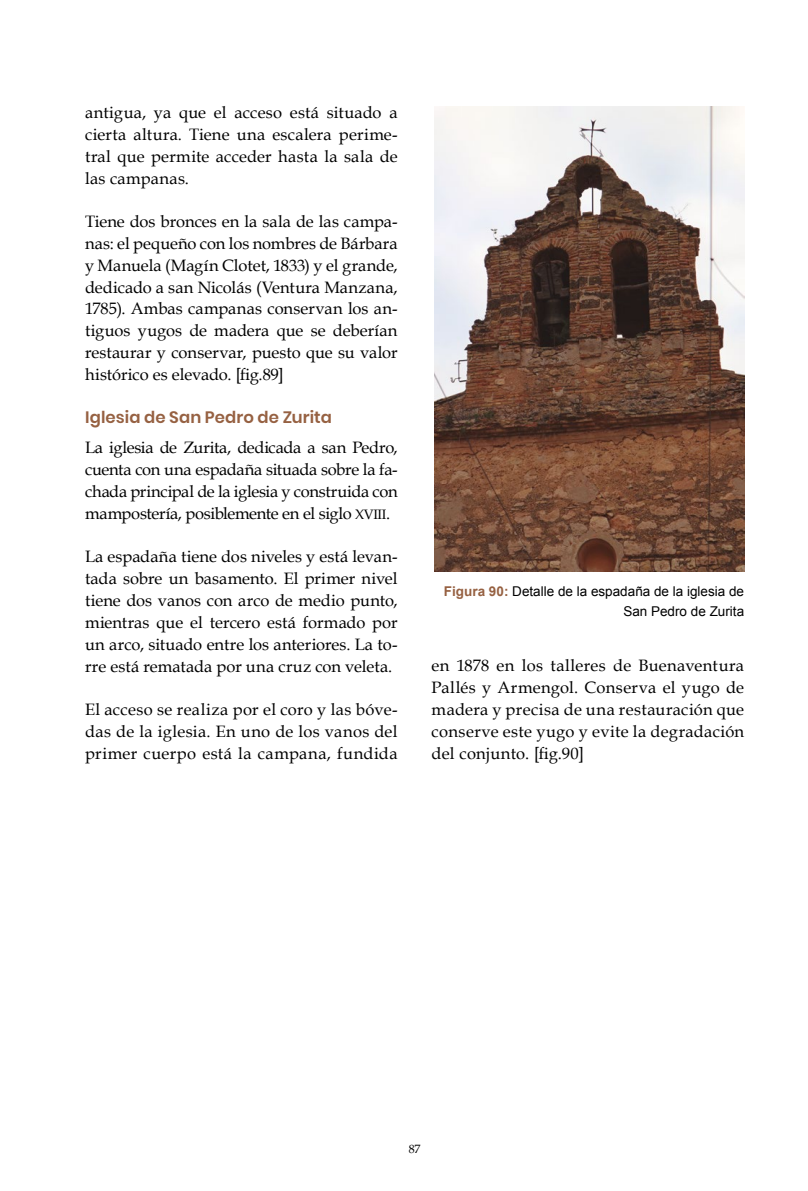
<style>
.page{position:relative;width:808px;height:1191px;background:#fff}
.page>*{position:absolute;margin:0;border:0;box-sizing:border-box;transform-origin:0 0}
.t1{font:16.5px/21.9px "Book Antiqua";letter-spacing:.005em;color:#000;text-align:justify}
.t2{font:600 16.5px "Poppins";letter-spacing:.005em;color:#966142}
.t3{font:13.5px/20.2px "Arial";color:#000;text-align:right}
.t4{font:12px "Book Antiqua";color:#000}
.s1{font-size:13.65px}
.s2{font-weight:700;color:#966142}
</style>
<div class="page">
<img style="left:434px;top:106px;width:310px;height:465px">
<p class="t1" style="left:85px;top:102px;width:314px">antigua, ya que el acceso está situado a cierta altura. Tiene una escalera perime&shy;tral que permite acceder hasta la sala de las campanas.</p>
<p class="t1" style="left:85px;top:210px;width:314px">Tiene dos bronces en la sala de las campa&shy;nas: el pequeño con los nombres de Bárbara y Manuela (Magín Clotet, 1833) y el grande, dedicado a san Nicolás (Ventura Manzana, 1785). Ambas campanas conservan los an&shy;tiguos yugos de madera que se deberían restaurar y conservar, puesto que su valor histórico es elevado. [fig.89]</p>
<p class="t2" style="left:85px;top:408px;width:248px">Iglesia de San Pedro de Zurita</p>
<p class="t1" style="left:85px;top:437px;width:314px">La iglesia de Zurita, dedicada a san Pedro, cuenta con una espadaña situada sobre la fa&shy;chada principal de la iglesia y construida con mampostería, posiblemente en el siglo <span class="s1">xviii</span>.</p>
<p class="t1" style="left:85px;top:546px;width:314px">La espadaña tiene dos niveles y está levan&shy;tada sobre un basamento. El primer nivel tiene dos vanos con arco de medio punto, mientras que el tercero está formado por un arco, situado entre los anteriores. La to&shy;rre está rematada por una cruz con veleta.</p>
<p class="t1" style="left:85px;top:699px;width:314px">El acceso se realiza por el coro y las bóve&shy;das de la iglesia. En uno de los vanos del primer cuerpo está la campana, fundida</p>
<p class="t3" style="left:444px;top:581px;width:302px"><span class="s2">Figura 90:</span> Detalle de la espadaña de la iglesia de<br>San Pedro de Zurita</p>
<p class="t1" style="left:432px;top:655px;width:314px">en 1878 en los talleres de Buenaventura Pallés y Armengol. Conserva el yugo de madera y precisa de una restauración que conserve este yugo y evite la degradación del conjunto. [fig.90]</p>
<p class="t4" style="left:409px;top:1141px;width:13px">87</p>
</div>
